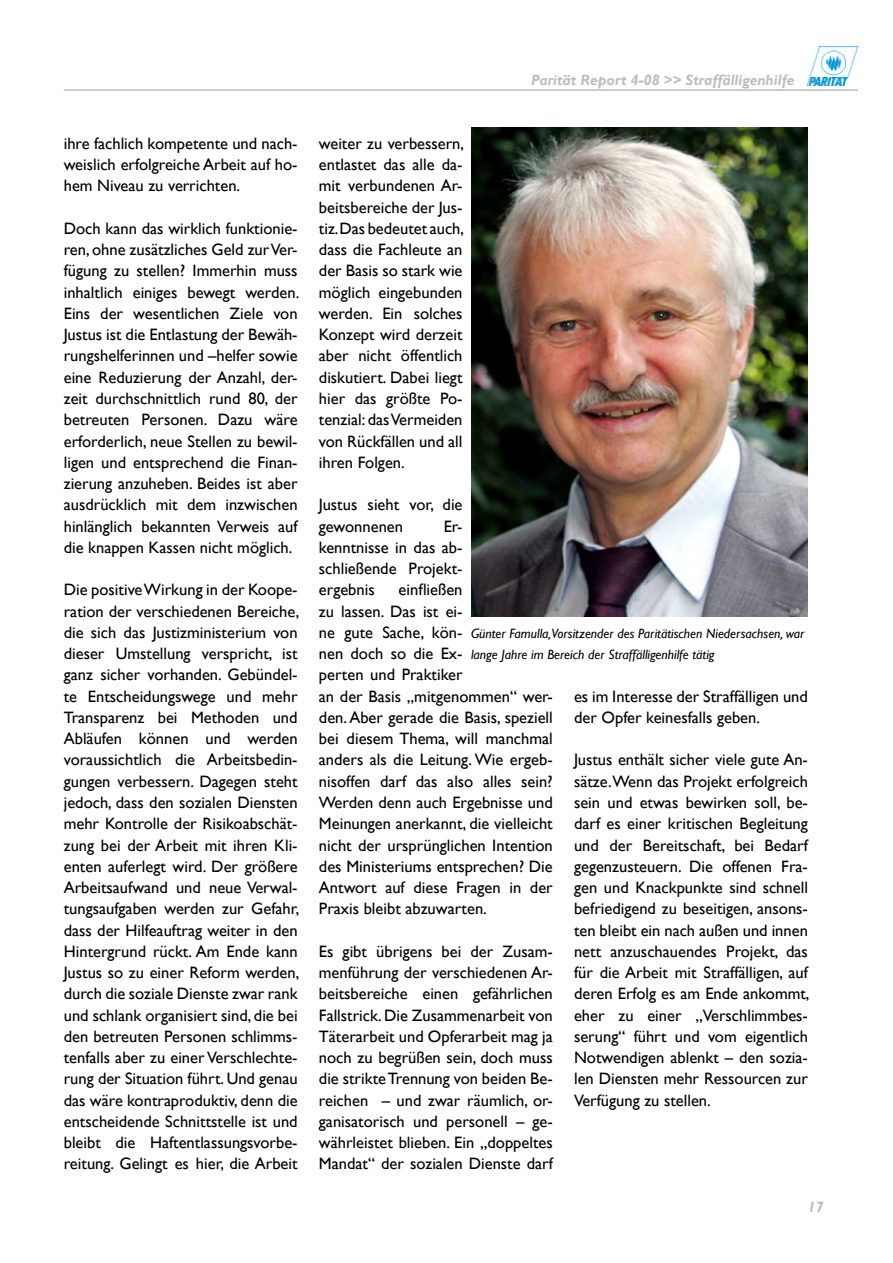
<style>
.page{position:relative;width:893px;height:1263px;background:#fff}
.page>*{position:absolute;margin:0;border:0;box-sizing:border-box;transform-origin:0 0}
.t1{font:16.5px/21.3px "Gill Sans";color:#000;text-align:justify}
.t2{font:italic 700 15px "Gill Sans";color:#bcbdbe}
.t3{font:italic 13.5px/21.3px "Gill Sans";color:#000}
</style>
<div class="page">
<img style="left:808px;top:47px;width:50px;height:38px">
<hr style="left:64px;top:89px;width:794px;height:2px;background:#bcbdbe">
<img style="left:471px;top:128px;width:337px;height:489px">
<p class="t2" style="left:531px;top:71px;width:265px">Parität Report 4-08 &gt;&gt; Straffälligenhilfe</p>
<p class="t1" style="left:64px;top:133px;width:235px">ihre fachlich kompetente und nach&shy;weislich erfolgreiche Arbeit auf ho&shy;hem Niveau zu verrichten.</p>
<p class="t1" style="left:64px;top:218px;width:237px">Doch kann das wirklich funktionie&shy;ren, ohne zusätzliches Geld zur Ver&shy;fügung zu stellen? Immerhin muss inhaltlich einiges bewegt werden.<br>Eins der wesentlichen Ziele von Justus ist die Entlastung der Bewäh&shy;rungshelferinnen und –helfer sowie eine Reduzierung der Anzahl, der&shy;zeit durchschnittlich rund 80, der betreuten Personen. Dazu wäre erforderlich, neue Stellen zu bewil&shy;ligen und entsprechend die Finan&shy;zierung anzuheben. Beides ist aber ausdrücklich mit dem inzwischen hinlänglich bekannten Verweis auf die knappen Kassen nicht möglich.</p>
<p class="t1" style="left:64px;top:579px;width:237px">Die positive Wirkung in der Koope&shy;ration der verschiedenen Bereiche, die sich das Justizministerium von dieser Umstellung verspricht, ist ganz sicher vorhanden. Gebündel&shy;te Entscheidungswege und mehr Transparenz bei Methoden und Abläufen können und werden voraussichtlich die Arbeitsbedin&shy;gungen verbessern. Dagegen steht jedoch, dass den sozialen Diensten mehr Kontrolle der Risikoabschät&shy;zung bei der Arbeit mit ihren Kli&shy;enten auferlegt wird. Der größere Arbeitsaufwand und neue Verwal&shy;tungsaufgaben werden zur Gefahr, dass der Hilfeauftrag weiter in den Hintergrund rückt. Am Ende kann Justus so zu einer Reform werden, durch die soziale Dienste zwar rank und schlank organisiert sind, die bei den betreuten Personen schlimms&shy;tenfalls aber zu einer Verschlechte&shy;rung der Situation führt. Und genau das wäre kontraproduktiv, denn die entscheidende Schnittstelle ist und bleibt die Haftentlassungsvorbe&shy;reitung. Gelingt es hier, die Arbeit</p>
<p class="t1" style="left:319px;top:133px;width:147px">weiter zu verbessern, entlastet das alle da&shy;mit verbundenen Ar&shy;beitsbereiche der Jus&shy;tiz.Das bedeutet auch, dass die Fachleute an der Basis so stark wie möglich eingebunden werden. Ein solches Konzept wird derzeit aber nicht öffentlich diskutiert. Dabei liegt hier das größte Po&shy;tenzial: das Vermeiden von Rückfällen und all ihren Folgen.</p>
<p class="t1" style="left:319px;top:494px;width:145px">Justus sieht vor, die gewonnenen</p>
<p class="t1" style="left:319px;top:516px;width:145px;text-indent:125px">Er&shy;kenntnisse in das ab&shy;schließende Projekt&shy;ergebnis</p>
<p class="t1" style="left:319px;top:579px;width:235px;text-align:left;text-indent:80px">einfließen<br>zu lassen. Das ist ei-<br>ne gute Sache, kön-<br>nen doch so die Ex-<br>perten und Praktiker<br>an der Basis „mitgenommen“ wer&shy;den. Aber gerade die Basis, speziell bei diesem Thema, will manchmal anders als die Leitung. Wie ergeb&shy;nisoffen darf das also alles sein?<br>Werden denn auch Ergebnisse und<br>Meinungen anerkannt, die vielleicht nicht der ursprünglichen Intention des Ministeriums entsprechen? Die<br>Antwort auf diese Fragen in der<br>Praxis bleibt abzuwarten.</p>
<p class="t1" style="left:319px;top:941px;width:235px">Es gibt übrigens bei der Zusam&shy;menführung der verschiedenen Ar&shy;beitsbereiche einen gefährlichen Fallstrick. Die Zusammenarbeit von Täterarbeit und Opferarbeit mag ja noch zu begrüßen sein, doch muss die strikte Trennung von beiden Be&shy;reichen – und zwar räumlich, or&shy;ganisatorisch und personell – ge&shy;währleistet blieben. Ein „doppeltes Mandat“ der sozialen Dienste darf</p>
<p class="t3" style="left:471px;top:623px;width:335px">Günter Famulla,Vorsitzender des Paritätischen Niedersachsen, war lange Jahre im Bereich der Straffälligenhilfe tätig</p>
<p class="t1" style="left:574px;top:686px;width:235px">es im Interesse der Straffälligen und der Opfer keinesfalls geben.</p>
<p class="t1" style="left:574px;top:749px;width:237px;text-align:left">Justus enthält sicher viele gute An&shy;sätze.Wenn das Projekt erfolgreich sein und etwas bewirken soll, be&shy;darf es einer kritischen Begleitung und der Bereitschaft, bei Bedarf gegenzusteuern. Die offenen Fra&shy;gen und Knackpunkte sind schnell befriedigend zu beseitigen, ansons&shy;ten bleibt ein nach außen und innen nett anzuschauendes Projekt, das für die Arbeit mit Straffälligen, auf deren Erfolg es am Ende ankommt, eher zu einer „Verschlimmbes&shy;serung“ führt und vom eigentlich Notwendigen ablenkt – den sozia&shy;len Diensten mehr Ressourcen zur Verfügung zu stellen.</p>
<p class="t2" style="left:808px;top:1198px;width:16px">17</p>
</div>
